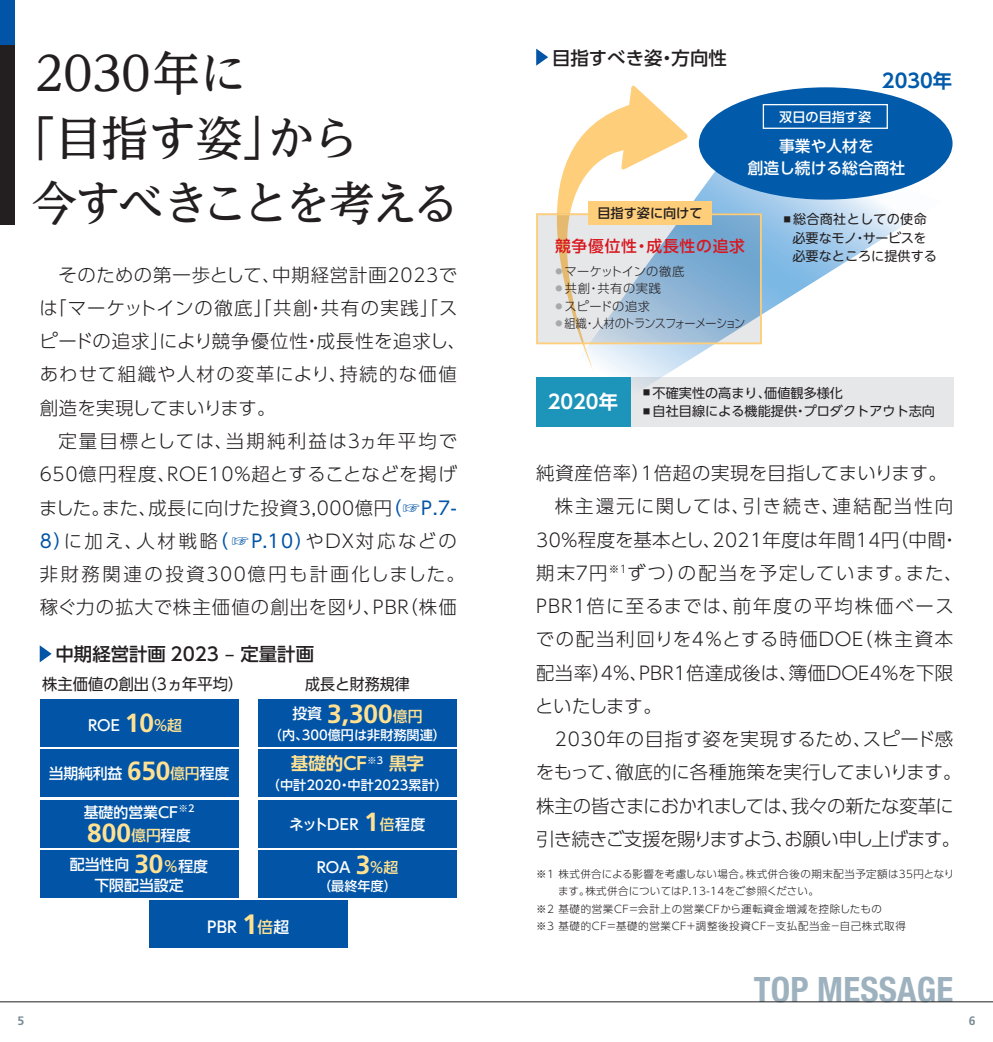
<style>
.page{position:relative;width:993px;height:1042px;background:#fff}
.page>*{position:absolute;margin:0;border:0;box-sizing:border-box;transform-origin:0 0}
.t1{font:500 47.25px "UD Reimin Pro";letter-spacing:-.02em;color:#231f20}
.t2{font:500 47.25px "UD Reimin Pro";letter-spacing:-.06em;color:#231f20;scale:.95 1}
.t3{font:700 condensed 35px "Helvetica Neue LT Std";letter-spacing:.005em;color:#9db2be}
.t4{font:700 26.25px "Frutiger LT Std";color:#ffe192}
.t5{font:700 19.25px "UD Shin Go Pro De";color:#fff}
.t6{font:700 19.25px "UD Shin Go Pro De";color:#015aaa}
.t7{font:300 18.38px/33.2px "UD Shin Go Pro";letter-spacing:.04em;color:#231f20}
.t8{font:300 18.38px/33.2px "UD Shin Go Pro";letter-spacing:.06em;color:#231f20}
.t9{font:300 18.38px "UD Shin Go Pro";letter-spacing:.02em;color:#231f20}
.t10{font:300 18.38px "UD Shin Go Pro";letter-spacing:.01em;color:#231f20}
.t11{font:300 18.38px "UD Shin Go Pro";letter-spacing:-.045em;color:#231f20}
.t12{font:500 18.38px "UD Shin Go Pro";color:#231f20}
.t13{font:300 18.38px "UD Shin Go Pro";letter-spacing:.085em;color:#231f20}
.t14{font:300 18.38px "UD Shin Go Pro";letter-spacing:-.005em;color:#231f20}
.t15{font:300 18.38px "UD Shin Go Pro";letter-spacing:-.025em;color:#231f20}
.t16{font:300 18.38px "UD Shin Go Pro";letter-spacing:.075em;color:#231f20}
.t17{font:300 18.38px "UD Shin Go Pro";letter-spacing:.065em;color:#231f20}
.t18{font:300 18.38px "UD Shin Go Pro";letter-spacing:.1em;color:#231f20}
.t19{font:700 17.5px "UD Shin Go NT Pro De";color:#ffe192}
.t20{font:500 15.75px/22.8px "UD Shin Go Pro";color:#fff;text-align:center}
.t21{font:15.75px "UD Shin Go Pro";color:#231f20}
.t22{font:500 15.75px "UD Shin Go Pro";letter-spacing:.05em;color:#d7171f}
.t23{font:15.75px "UD Shin Go Pro";color:#231f20;scale:.95 1}
.t24{font:500 15.75px "UD Shin Go NT Pro";color:#fff}
.t25{font:500 14.88px/21.3px "UD Shin Go NT Pro";color:#fff;text-align:center}
.t26{font:500 14.88px "UD Shin Go NT Pro";letter-spacing:.03em;color:#fff}
.t27{font:13.12px "UD Shin Go Pro";color:#231f20}
.t28{font:500 13.12px "UD Shin Go NT Pro";color:#fff}
.t29{font:13.12px/18.4px "UD Shin M Go Pro";color:#231f20}
.t30{font:500 13.12px "UD Shin Go Pro";color:#231f20}
.t31{font:500 13.12px "UD Shin Go Pro";color:#fff}
.t32{font:300 12.25px "UD Shin Go Pro";letter-spacing:-.075em;color:#231f20;scale:.91 1}
.t33{font:300 12.25px "UD Shin Go Pro";letter-spacing:.015em;color:#231f20}
.t34{font:300 12.25px "UD Shin Go Pro";letter-spacing:-.025em;color:#231f20}
.t35{font:300 12.25px "UD Shin Go Pro";letter-spacing:.01em;color:#231f20}
.t36{font:700 12.25px "Frutiger LT Std";color:#7b8c95}
.t37{font:300 10.5px "UD Shin Go Pro";letter-spacing:.045em;color:#231f20}
.t38{font:300 10.5px "UD Shin Go Pro";letter-spacing:.015em;color:#231f20}
.s1{font-weight:400;color:#0154a6}
.s2{font-family:"UD Shin Go NT Pro";font-weight:500;font-size:14.88px;color:#fff}
.s3{font-family:"UD Shin Go NT Pro";font-weight:500;font-size:14.88px}
.s4{font-family:"Frutiger LT Std";font-weight:700;font-size:26.25px;color:#ffe192}
.s5{color:#ffe192}
.s6{font-family:"Frutiger LT Std";font-weight:700;font-size:28px;color:#ffe192}
</style>
<div class="page">
<div style="left:149px;top:900px;width:198px;height:47px;background:#0154a6"></div>
<div style="left:40px;top:850px;width:198px;height:47px;background:#0154a6"></div>
<div style="left:40px;top:750px;width:198px;height:47px;background:#0154a6"></div>
<div style="left:40px;top:800px;width:198px;height:47px;background:#0154a6"></div>
<div style="left:40px;top:699px;width:198px;height:48px;background:#0154a6"></div>
<div style="left:258px;top:850px;width:198px;height:47px;background:#0154a6"></div>
<div style="left:258px;top:750px;width:198px;height:47px;background:#0154a6"></div>
<div style="left:258px;top:800px;width:198px;height:47px;background:#0154a6"></div>
<div style="left:258px;top:699px;width:198px;height:48px;background:#0154a6"></div>
<svg style="left:40px;top:645px;width:12px;height:17px"></svg>
<svg style="left:536px;top:49px;width:12px;height:17px"></svg>
<svg style="left:615px;top:166px;width:327px;height:211px"></svg>
<div style="left:698px;top:87px;width:254px;height:113px;background:#015aaa;border-radius:50%"></div>
<div style="left:626px;top:377px;width:326px;height:50px;background:#e6e7e9"></div>
<div style="left:536px;top:377px;width:94px;height:50px;background:#1d94b9"></div>
<div style="left:762px;top:104px;width:125px;height:25px;border:1px solid #fff"></div>
<svg style="left:536px;top:85px;width:225px;height:286px"></svg>
<div style="left:588px;top:201px;width:123px;height:24px;background:#fece7a"></div>
<div style="left:0;top:0;width:15px;height:224px;background:#231f20"></div>
<div style="left:0;top:0;width:15px;height:45px;background:#0154a6"></div>
<hr style="left:0;top:1001px;width:992px;height:1px;background:#231f20">
<h1 class="t1" style="left:35px;top:35px;width:214px">2030年に</h1>
<h1 class="t1" style="left:9px;top:100px;width:352px">「目指す姿」から</h1>
<h1 class="t2" style="left:32px;top:164px;width:450px">今すべきことを考える</h1>
<p class="t12" style="left:552px;top:43px;width:176px">目指すべき姿・方向性</p>
<p class="t31" style="left:779px;top:106px;width:93px">双日の目指す姿</p>
<p class="t6" style="left:881px;top:65px;width:72px">2030年</p>
<p class="t20" style="left:747px;top:134px;width:159px">事業や人材を<br>創造し続ける総合商社</p>
<p class="t30" style="left:597px;top:203px;width:106px">目指す姿に向けて</p>
<p class="t22" style="left:555px;top:233px;width:191px">競争優位性・成長性の追求</p>
<p class="t29" style="left:792px;top:210px;width:146px;text-indent:-9px"><sup>■</sup> 総合商社としての使命必要なモノ・サービスを必要なところに提供する</p>
<p class="t33" style="left:555px;top:261px;width:130px"><sup>●</sup> マーケットインの徹底</p>
<p class="t34" style="left:555px;top:279px;width:107px"><sup>●</sup> 共創・共有の実践</p>
<p class="t35" style="left:555px;top:296px;width:96px"><sup>●</sup> スピードの追求</p>
<p class="t32" style="left:555px;top:314px;width:210px"><sup>●</sup> 組織・人材のトランスフォーメーション</p>
<p class="t7" style="left:39px;top:257px;width:428px;text-indent:19px">そのための第一歩として、中期経営計画2023では「マーケットインの徹底」「共創・共有の実践」「スピードの追求」により競争優位性・成長性を追求し、あわせて組織や人材の変革により、持続的な価値創造を実現してまいります。</p>
<p class="t8" style="left:39px;top:424px;width:427px;text-indent:19px">定量目標としては、当期純利益は3ヵ年平均で<br>650億円程度、ROE10%超とすることなどを掲げました。また、成長に向けた投資3,000億円<span class="s1">（☞P.7-<br>8）</span>に加え、人材戦略<span class="s1">（☞P.10）</span>やDX対応などの非財務関連の投資300億円も計画化しました。稼ぐ力の拡大で株主価値の創出を図り、PBR（株価</p>
<p class="t27" style="left:643px;top:382px;width:201px"><sup>■</sup> 不確実性の高まり、価値観多様化</p>
<p class="t5" style="left:547px;top:386px;width:72px">2020年</p>
<p class="t27" style="left:643px;top:400px;width:293px"><sup>■</sup> 自社目線による機能提供・プロダクトアウト志向</p>
<p class="t7" style="left:536px;top:456px;width:412px">純資産倍率）1倍超の実現を目指してまいります。</p>
<p class="t18" style="left:554px;top:491px;width:400px">株主還元に関しては、引き続き、連結配当性向</p>
<p class="t9" style="left:536px;top:525px;width:424px">30％程度を基本とし、2021年度は年間14円（中間・</p>
<p class="t13" style="left:536px;top:558px;width:427px">期末7円<sup>※1</sup>ずつ）の配当を予定しています。また、</p>
<p class="t16" style="left:536px;top:591px;width:419px">PBR1倍に至るまでは、前年度の平均株価ベース</p>
<p class="t17" style="left:535px;top:624px;width:419px">での配当利回りを4％とする時価DOE（株主資本</p>
<p class="t10" style="left:536px;top:658px;width:418px">配当率）4%、PBR1倍達成後は、簿価DOE4%を下限</p>
<p class="t7" style="left:535px;top:689px;width:128px">といたします。</p>
<p class="t7" style="left:554px;top:722px;width:400px">2030年の目指す姿を実現するため、スピード感</p>
<p class="t14" style="left:535px;top:757px;width:427px">をもって、徹底的に各種施策を実行してまいります。</p>
<p class="t15" style="left:536px;top:791px;width:419px">株主の皆さまにおかれましては、我々の新たな変革に</p>
<p class="t11" style="left:536px;top:824px;width:425px">引き続きご支援を賜りますよう、お願い申し上げます。</p>
<p class="t37" style="left:536px;top:865px;width:419px">※1 株式併合による影響を考慮しない場合。株式併合後の期末配当予定額は35円となり</p>
<p class="t38" style="left:558px;top:882px;width:262px">ます。株式併合についてはP.13-14をご参照ください。</p>
<p class="t37" style="left:536px;top:900px;width:347px">※2 基礎的営業CF＝会計上の営業CFから運転資金増減を控除したもの</p>
<p class="t12" style="left:56px;top:639px;width:260px">中期経営計画 2023 – 定量計画</p>
<p class="t21" style="left:42px;top:671px;width:203px">株主価値の創出（3ヵ年平均）</p>
<p class="t23" style="left:305px;top:671px;width:112px">成長と財務規律</p>
<h3 class="t4" style="left:292px;top:698px;width:132px"><span class="s2">投資</span> 3,300<span class="s3">億円</span></h3>
<p class="t28" style="left:269px;top:724px;width:178px">（内、300億円は非財務関連）</p>
<p class="t19" style="left:291px;top:749px;width:135px">基礎的CF<sup>※3</sup> 黒字</p>
<p class="t28" style="left:267px;top:774px;width:182px">（中計2020・中計2023累計）</p>
<p class="t25" style="left:88px;top:714px;width:95px">ROE <span class="s4">10</span><span class="s5">%超</span></p>
<p class="t25" style="left:49px;top:762px;width:182px">当期純利益 <span class="s4">650</span><span class="s5">億円</span>程度</p>
<p class="t25" style="left:84px;top:801px;width:112px">基礎的営業CF<sup>※2</sup></p>
<h3 class="t4" style="left:87px;top:817px;width:105px">800<span class="s3">億円</span><span class="s2">程度</span></h3>
<p class="t25" style="left:70px;top:853px;width:140px">配当性向 <span class="s4">30</span><span class="s5">％</span>程度下限配当設定</p>
<p class="t26" style="left:289px;top:812px;width:138px">ネットDER <span class="s4">1</span><span class="s5">倍</span>程度</p>
<p class="t25" style="left:316px;top:856px;width:83px">ROA <span class="s4">3</span><span class="s5">%超</span></p>
<p class="t28" style="left:318px;top:876px;width:80px">（最終年度）</p>
<p class="t24" style="left:207px;top:914px;width:83px">PBR <span class="s6">1</span><span class="s5">倍</span>超</p>
<p class="t37" style="left:536px;top:917px;width:371px">※3 基礎的CF=基礎的営業CF+調整後投資CF－支払配当金－自己株式取得</p>
<h2 class="t3" style="left:753px;top:968px;width:201px">TOP MESSAGE</h2>
<p class="t36" style="left:17px;top:1013px;width:8px">5</p>
<p class="t36" style="left:968px;top:1013px;width:8px">6</p>
</div>
